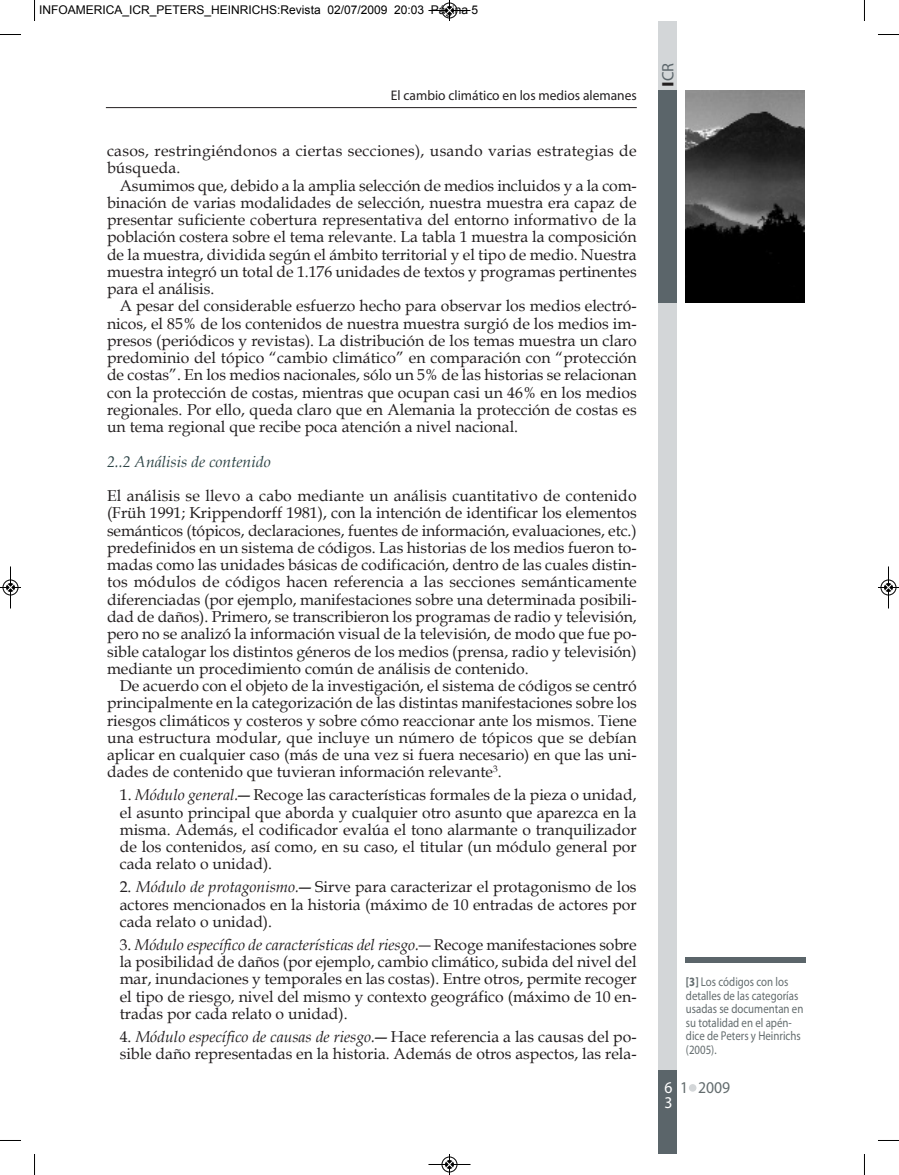
<style>
.page{position:relative;width:899px;height:1175px;background:#fff}
.page>*{position:absolute;margin:0;border:0;box-sizing:border-box;transform-origin:0 0}
.t1{font:16.5px "Myriad Pro";color:#636c6e;scale:.95 1}
.t2{font:16.5px "Myriad Pro";color:#5b656a}
.t3{font:16.5px/15px "Myriad Pro";color:#fff;scale:.95 1}
.t4{font:15.75px/17.2px "Book Antiqua";color:#231f20;text-align:justify}
.t5{font:italic 15.75px "Book Antiqua";color:#2b4244}
.t6{font:13.95px "Myriad Pro";color:#231f20}
.t7{font:12.75px/13.5px "Myriad Pro";color:#636c6e;scale:.85 1}
.t8{font:12px "Arial";color:#000}
.s1{font-style:italic}
.s2{font-weight:700;color:#231f20}
.s3{font-weight:700}
</style>
<div class="page">
<div style="left:658px;top:34px;width:18px;height:1105px;background:#d3d6d8"></div>
<div style="left:688px;top:1084px;width:8px;height:7px;background:#d3d6d8;border-radius:50%"></div>
<img style="left:685px;top:90px;width:118px;height:212px">
<div style="left:658px;top:35px;width:19px;height:268px;background:#5b656a"></div>
<div style="left:658px;top:21px;width:19px;height:69px;background:#d3d6d8"></div>
<div style="left:658px;top:1070px;width:19px;height:84px;background:#5b656a"></div>
<hr style="left:106px;top:107px;width:530px;height:1px;background:#231f20">
<div style="left:685px;top:956px;width:120px;height:6px;background:#5b656a"></div>
<svg style="left:34px;top:0;width:1px;height:21px"></svg>
<svg style="left:0;top:34px;width:21px;height:1px"></svg>
<svg style="left:878px;top:34px;width:20px;height:1px"></svg>
<svg style="left:34px;top:1154px;width:1px;height:21px"></svg>
<svg style="left:0;top:1140px;width:21px;height:1px"></svg>
<svg style="left:878px;top:1140px;width:20px;height:1px"></svg>
<svg style="left:428px;top:0;width:43px;height:21px"></svg>
<svg style="left:428px;top:1154px;width:43px;height:21px"></svg>
<svg style="left:0;top:566px;width:21px;height:43px"></svg>
<svg style="left:878px;top:566px;width:20px;height:43px"></svg>
<p class="t8" style="left:39px;top:3px;width:440px">INFOAMERICA_ICR_PETERS_HEINRICHS:Revista 02/07/2009 20:03 Página 5</p>
<p class="t6" style="left:391px;top:90px;width:247px">el cambio climático en los medios alemanes</p>
<p class="t4" style="left:107px;top:142px;width:531px">casos, restringiéndonos a ciertas secciones), usando varias estrategias de búsqueda.</p>
<p class="t4" style="left:107px;top:177px;width:531px;text-indent:13px">asumimos que, debido a la amplia selección de medios incluidos y a la com&shy;binación de varias modalidades de selección, nuestra muestra era capaz de presentar suficiente cobertura representativa del entorno informativo de la población costera sobre el tema relevante. La tabla 1 muestra la composición de la muestra, dividida según el ámbito territorial y el tipo de medio. nuestra muestra integró un total de 1.176 unidades de textos y programas pertinentes para el análisis.</p>
<p class="t4" style="left:107px;top:298px;width:531px;text-indent:13px">a pesar del considerable esfuerzo hecho para observar los medios electró&shy;nicos, el 85% de los contenidos de nuestra muestra surgió de los medios im&shy;presos (periódicos y revistas). La distribución de los temas muestra un claro predominio del tópico “cambio climático” en comparación con “protección de costas”. en los medios nacionales, sólo un 5% de las historias se relacionan con la protección de costas, mientras que ocupan casi un 46% en los medios regionales. Por ello, queda claro que en alemania la protección de costas es un tema regional que recibe poca atención a nivel nacional.</p>
<p class="t5" style="left:107px;top:452px;width:165px">2..2 Análisis de contenido</p>
<p class="t4" style="left:107px;top:487px;width:531px">el análisis se llevo a cabo mediante un análisis cuantitativo de contenido (Früh 1991; Krippendorff 1981), con la intención de identificar los elementos semánticos (tópicos, declaraciones, fuentes de información, evaluaciones, etc.) predefinidos en un sistema de códigos. Las historias de los medios fueron to&shy;madas como las unidades básicas de codificación, dentro de las cuales distin&shy;tos módulos de códigos hacen referencia a las secciones semánticamente diferenciadas (por ejemplo, manifestaciones sobre una determinada posibili&shy;dad de daños). Primero, se transcribieron los programas de radio y televisión, pero no se analizó la información visual de la televisión, de modo que fue po&shy;sible catalogar los distintos géneros de los medios (prensa, radio y televisión) mediante un procedimiento común de análisis de contenido.</p>
<p class="t4" style="left:107px;top:677px;width:531px;text-indent:13px">de acuerdo con el objeto de la investigación, el sistema de códigos se centró principalmente en la categorización de las distintas manifestaciones sobre los riesgos climáticos y costeros y sobre cómo reaccionar ante los mismos. tiene una estructura modular, que incluye un número de tópicos que se debían aplicar en cualquier caso (más de una vez si fuera necesario) en que las uni&shy;dades de contenido que tuvieran información relevante<sup>3</sup>.</p>
<p class="t4" style="left:120px;top:786px;width:518px">1. <span class="s1">Módulo general.―</span> recoge las características formales de la pieza o unidad, el asunto principal que aborda y cualquier otro asunto que aparezca en la misma. además, el codificador evalúa el tono alarmante o tranquilizador de los contenidos, así como, en su caso, el titular (un módulo general por cada relato o unidad).</p>
<p class="t4" style="left:120px;top:878px;width:518px">2. <span class="s1">Módulo de protagonismo.―</span> sirve para caracterizar el protagonismo de los actores mencionados en la historia (máximo de 10 entradas de actores por cada relato o unidad).</p>
<p class="t4" style="left:120px;top:936px;width:518px">3. <span class="s1">Módulo específico de características del riesgo.</span>― recoge manifestaciones sobre la posibilidad de daños (por ejemplo, cambio climático, subida del nivel del mar, inundaciones y temporales en las costas). entre otros, permite recoger el tipo de riesgo, nivel del mismo y contexto geográfico (máximo de 10 en&shy;tradas por cada relato o unidad).</p>
<p class="t4" style="left:120px;top:1028px;width:518px">4. <span class="s1">Módulo específico de causas de riesgo.―</span> Hace referencia a las causas del po&shy;sible daño representadas en la historia. además de otros aspectos, las rela-</p>
<p class="t2" style="left:661px;top:87px;width:26px;rotate:-90deg"><span class="s2">I</span>Cr</p>
<p class="t7" style="left:685px;top:976px;width:140px"><span class="s3">[3]</span> Los códigos con los detalles de las categorías usadas se documentan en su totalidad en el apén&shy;dice de Peters y Heinrichs (2005).</p>
<p class="t3" style="left:664px;top:1081px;width:10px">6<br>3</p>
<p class="t1" style="left:679px;top:1081px;width:54px">1 2009</p>
</div>
